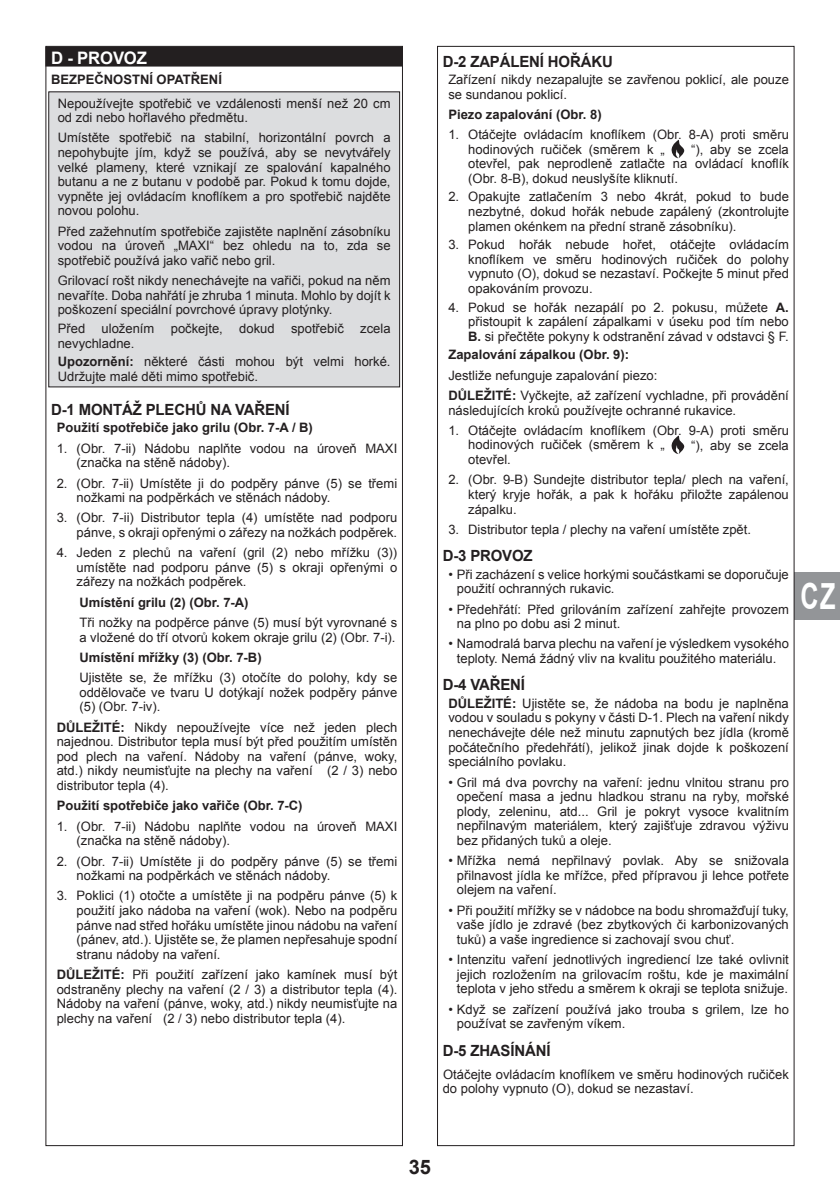
<style>
.page{position:relative;width:840px;height:1191px;background:#fff}
.page>*{position:absolute;margin:0;border:0;box-sizing:border-box;transform-origin:0 0}
.t1{font:700 36px "Arial";color:#fff;scale:.7 1}
.t2{font:700 20px "Arial";color:#231f20}
.t3{font:700 17.2px "Arial";letter-spacing:-.01em;color:#fff}
.t4{font:700 15.4px "Arial";letter-spacing:-.01em;color:#231f20}
.t5{font:13px/14.6px "Arial";color:#231f20;text-align:justify}
.t6{font:700 13px "Arial";color:#231f20}
.s1{font-weight:700}
</style>
<div class="page">
<div style="left:794px;top:571px;width:45px;height:48px;background:#939598"></div>
<div style="left:45px;top:47px;width:358px;height:20px;background:#231f20"></div>
<div style="left:49px;top:92px;width:350px;height:295px;background:#dcdddf"></div>
<div style="left:48px;top:91px;width:352px;height:296px;border:1px solid #231f20"></div>
<svg style="left:671px;top:140px;width:13px;height:18px"></svg>
<svg style="left:671px;top:435px;width:13px;height:19px"></svg>
<h3 class="t3" style="left:51px;top:46px;width:97px">D - PROVOZ</h3>
<p class="t6" style="left:51px;top:71px;width:172px">BEZPEČNOSTNÍ OPATŘENÍ</p>
<p class="t5" style="left:58px;top:96px;width:334px">Nepoužívejte spotřebič ve vzdálenosti menší než 20 cm od zdi nebo hořlavého předmětu.</p>
<p class="t5" style="left:58px;top:131px;width:334px">Umístěte spotřebič na stabilní, horizontální povrch a nepohybujte jím, když se používá, aby se nevytvářely velké plameny, které vznikají ze spalování kapalného butanu a ne z butanu v podobě par. Pokud k tomu dojde, vypněte jej ovládacím knoflíkem a pro spotřebič najděte novou polohu.</p>
<p class="t5" style="left:58px;top:224px;width:334px">Před zažehnutím spotřebiče zajistěte naplnění zásobníku vodou na úroveň „MAXI“ bez ohledu na to, zda se spotřebič používá jako vařič nebo gril.</p>
<p class="t5" style="left:58px;top:273px;width:334px">Grilovací rošt nikdy nenechávejte na vařiči, pokud na něm nevaříte. Doba nahřátí je zhruba 1 minuta. Mohlo by dojít k poškození speciální povrchové úpravy plotýnky.</p>
<p class="t5" style="left:58px;top:321px;width:29px">Před</p>
<p class="t5" style="left:101px;top:321px;width:54px">uložením</p>
<p class="t5" style="left:171px;top:321px;width:54px">počkejte,</p>
<p class="t5" style="left:239px;top:321px;width:37px">dokud</p>
<p class="t5" style="left:291px;top:321px;width:54px">spotřebič</p>
<p class="t5" style="left:360px;top:321px;width:32px">zcela</p>
<p class="t5" style="left:58px;top:334px;width:334px;line-height:18.6px">nevychladne.<br><span class="s1">Upozornění:</span> některé části mohou být velmi horké.</p>
<p class="t5" style="left:58px;top:369px;width:202px">Udržujte malé děti mimo spotřebič.</p>
<p class="t4" style="left:51px;top:399px;width:51px">D-1 Montáž</p>
<p class="t4" style="left:146px;top:399px;width:145px">PLECHŮ NA VAŘENÍ</p>
<p class="t6" style="left:57px;top:419px;width:257px">Použití spotřebiče jako grilu (Obr. 7-A / B)</p>
<p class="t5" style="left:77px;top:441px;width:322px;text-indent:-20px">1. (Obr. 7-ii) Nádobu naplňte vodou na úroveň MAXI (značka na stěně nádoby).</p>
<p class="t5" style="left:77px;top:476px;width:322px;text-indent:-20px">2. (Obr. 7-ii) Umístěte ji do podpěry pánve (5) se třemi nožkami na podpěrkách ve stěnách nádoby.</p>
<p class="t5" style="left:57px;top:510px;width:342px;text-align:right">3. (Obr. 7-ii) Distributor tepla (4) umístěte nad podporu pánve, s okraji opřenými o zářezy na nožkách podpěrek.</p>
<p class="t5" style="left:77px;top:545px;width:322px;text-indent:-20px">4. Jeden z plechů na vaření (gril (2) nebo mřížku (3)) umístěte nad podporu pánve (5) s okraji opřenými o zářezy na nožkách podpěrek.</p>
<p class="t6" style="left:79px;top:593px;width:171px">Umístění grilu (2) (Obr. 7-A)</p>
<p class="t5" style="left:79px;top:615px;width:319px">Tři nožky na podpěrce pánve (5) musí být vyrovnané s a vložené do tří otvorů kokem okraje grilu (2) (Obr. 7-i).</p>
<p class="t6" style="left:79px;top:649px;width:184px">Umístění mřížky (3) (Obr. 7-B)</p>
<p class="t5" style="left:79px;top:670px;width:319px">Ujistěte se, že mřížku (3) otočíte do polohy, kdy se oddělovače ve tvaru U dotýkají nožek podpěry pánve (5) (Obr. 7-iv).</p>
<p class="t5" style="left:57px;top:720px;width:342px"><span class="s1">DŮLEŽITÉ:</span> Nikdy nepoužívejte více než jeden plech najednou. Distributor tepla musí být před použitím umístěn pod plech na vaření. Nádoby na vaření (pánve, woky, atd.) nikdy neumisťujte na plechy na vaření (2 / 3) nebo distributor tepla (4).</p>
<p class="t6" style="left:57px;top:797px;width:247px">Použití spotřebiče jako vařiče (Obr. 7-C)</p>
<p class="t5" style="left:77px;top:819px;width:322px;text-indent:-20px">1. (Obr. 7-ii) Nádobu naplňte vodou na úroveň MAXI (značka na stěně nádoby).</p>
<p class="t5" style="left:77px;top:853px;width:322px;text-indent:-20px">2. (Obr. 7-ii) Umístěte ji do podpěry pánve (5) se třemi nožkami na podpěrkách ve stěnách nádoby.</p>
<p class="t5" style="left:77px;top:888px;width:322px;text-indent:-20px">3. Poklici (1) otočte a umístěte ji na podpěru pánve (5) k použití jako nádoba na vaření (wok). Nebo na podpěru pánve nad střed hořáku umístěte jinou nádobu na vaření (pánev, atd.). Ujistěte se, že plamen nepřesahuje spodní stranu nádoby na vaření.</p>
<p class="t5" style="left:57px;top:967px;width:342px"><span class="s1">DŮLEŽITÉ:</span> Při použití zařízení jako kamínek musí být odstraněny plechy na vaření (2 / 3) a distributor tepla (4).<br>Nádoby na vaření (pánve, woky, atd.) nikdy neumisťujte na plechy na vaření (2 / 3) nebo distributor tepla (4).</p>
<p class="t4" style="left:442px;top:51px;width:171px">D-2 ZAPÁLENÍ HOŘÁKU</p>
<p class="t5" style="left:448px;top:72px;width:342px">Zařízení nikdy nezapalujte se zavřenou poklicí, ale pouze se sundanou poklicí.</p>
<p class="t6" style="left:448px;top:106px;width:155px">Piezo zapalování (Obr. 8)</p>
<p class="t5" style="left:468px;top:127px;width:322px;text-indent:-20px">1. Otáčejte ovládacím knoflíkem (Obr. 8-A) proti směru hodinových ručiček (směrem k „</p>
<p class="t5" style="left:468px;top:142px;width:322px;text-indent:223px">“), aby se zcela otevřel, pak neprodleně zatlačte na ovládací knoflík (Obr. 8-B), dokud neuslyšíte kliknutí.</p>
<p class="t5" style="left:468px;top:190px;width:322px;text-indent:-20px">2. Opakujte zatlačením 3 nebo 4krát, pokud to bude nezbytné, dokud hořák nebude zapálený (zkontrolujte plamen okénkem na přední straně zásobníku).</p>
<p class="t5" style="left:468px;top:237px;width:322px;text-indent:-20px">3. Pokud hořák nebude hořet, otáčejte ovládacím knoflíkem ve směru hodinových ručiček do polohy vypnuto (O), dokud se nezastaví. Počkejte 5 minut před opakováním provozu.</p>
<p class="t5" style="left:468px;top:300px;width:322px;text-indent:-20px">4. Pokud se hořák nezapálí po 2. pokusu, můžete <span class="s1">A. </span>přistoupit k zapálení zápalkami v úseku pod tím nebo <span class="s1">B.</span> si přečtěte pokyny k odstranění závad v odstavci § F.</p>
<p class="t6" style="left:448px;top:346px;width:182px">Zapalování zápalkou (Obr. 9):</p>
<p class="t5" style="left:448px;top:365px;width:342px;line-height:20.2px">Jestliže nefunguje zapalování piezo:<br><span class="s1">DŮLEŽITÉ:</span> Vyčkejte, až zařízení vychladne, při provádění</p>
<p class="t5" style="left:448px;top:403px;width:289px">následujících kroků používejte ochranné rukavice.</p>
<p class="t5" style="left:468px;top:423px;width:322px;text-indent:-20px">1. Otáčejte ovládacím knoflíkem (Obr. 9-A) proti směru hodinových ručiček (směrem k „</p>
<p class="t5" style="left:690px;top:438px;width:99px">“), aby se zcela</p>
<p class="t5" style="left:468px;top:452px;width:44px">otevřel.</p>
<p class="t5" style="left:468px;top:472px;width:322px;text-indent:-20px">2. (Obr. 9-B) Sundejte distributor tepla/ plech na vaření, který kryje hořák, a pak k hořáku přiložte zapálenou zápalku.</p>
<p class="t5" style="left:448px;top:522px;width:304px">3. Distributor tepla / plechy na vaření umístěte zpět.</p>
<p class="t4" style="left:442px;top:545px;width:91px">D-3 PROVOZ</p>
<p class="t5" style="left:456px;top:567px;width:333px;text-indent:-9px">• Při zacházení s velice horkými součástkami se doporučuje použití ochranných rukavic.</p>
<p class="t5" style="left:456px;top:602px;width:333px;text-indent:-9px">• Předehřátí: Před grilováním zařízení zahřejte provozem na plno po dobu asi 2 minut.</p>
<p class="t5" style="left:448px;top:636px;width:342px;text-align:center">• Namodralá barva plechu na vaření je výsledkem vysokého teploty. Nemá žádný vliv na kvalitu použitého materiálu.</p>
<p class="t4" style="left:442px;top:675px;width:47px">D-4 Vaření</p>
<p class="t5" style="left:448px;top:696px;width:342px"><span class="s1">DŮLEŽITÉ:</span> Ujistěte se, že nádoba na bodu je naplněna vodou v souladu s pokyny v části D-1. Plech na vaření nikdy nenechávejte déle než minutu zapnutých bez jídla (kromě počátečního předehřátí), jelikož jinak dojde k poškození speciálního povlaku.</p>
<p class="t5" style="left:456px;top:775px;width:333px;text-indent:-9px">• Gril má dva povrchy na vaření: jednu vlnitou stranu pro opečení masa a jednu hladkou stranu na ryby, mořské plody, zeleninu, atd... Gril je pokryt vysoce kvalitním nepřilnavým materiálem, který zajišťuje zdravou výživu bez přidaných tuků a oleje.</p>
<p class="t5" style="left:456px;top:853px;width:333px;text-indent:-9px">• Mřížka nemá nepřilnavý povlak. Aby se snižovala přilnavost jídla ke mřížce, před přípravou ji lehce potřete olejem na vaření.</p>
<p class="t5" style="left:456px;top:903px;width:333px;text-indent:-9px">• Při použití mřížky se v nádobce na bodu shromažďují tuky, vaše jídlo je zdravé (bez zbytkových či karbonizovaných tuků) a vaše ingredience si zachovají svou chuť.</p>
<p class="t5" style="left:456px;top:952px;width:333px;text-indent:-9px">• Intenzitu vaření jednotlivých ingrediencí lze také ovlivnit jejich rozložením na grilovacím roštu, kde je maximální teplota v jeho středu a směrem k okraji se teplota snižuje.</p>
<p class="t5" style="left:456px;top:1002px;width:333px;text-indent:-9px">• Když se zařízení používá jako trouba s grilem, lze ho používat se zavřeným víkem.</p>
<p class="t4" style="left:442px;top:1040px;width:109px">D-5 ZHASÍNÁNÍ</p>
<p class="t5" style="left:442px;top:1067px;width:347px">Otáčejte ovládacím knoflíkem ve směru hodinových ručiček do polohy vypnuto (O), dokud se nezastaví.</p>
<h1 class="t1" style="left:800px;top:572px;width:51px">CZ</h1>
<h2 class="t2" style="left:408px;top:1154px;width:24px">35</h2>
</div>
